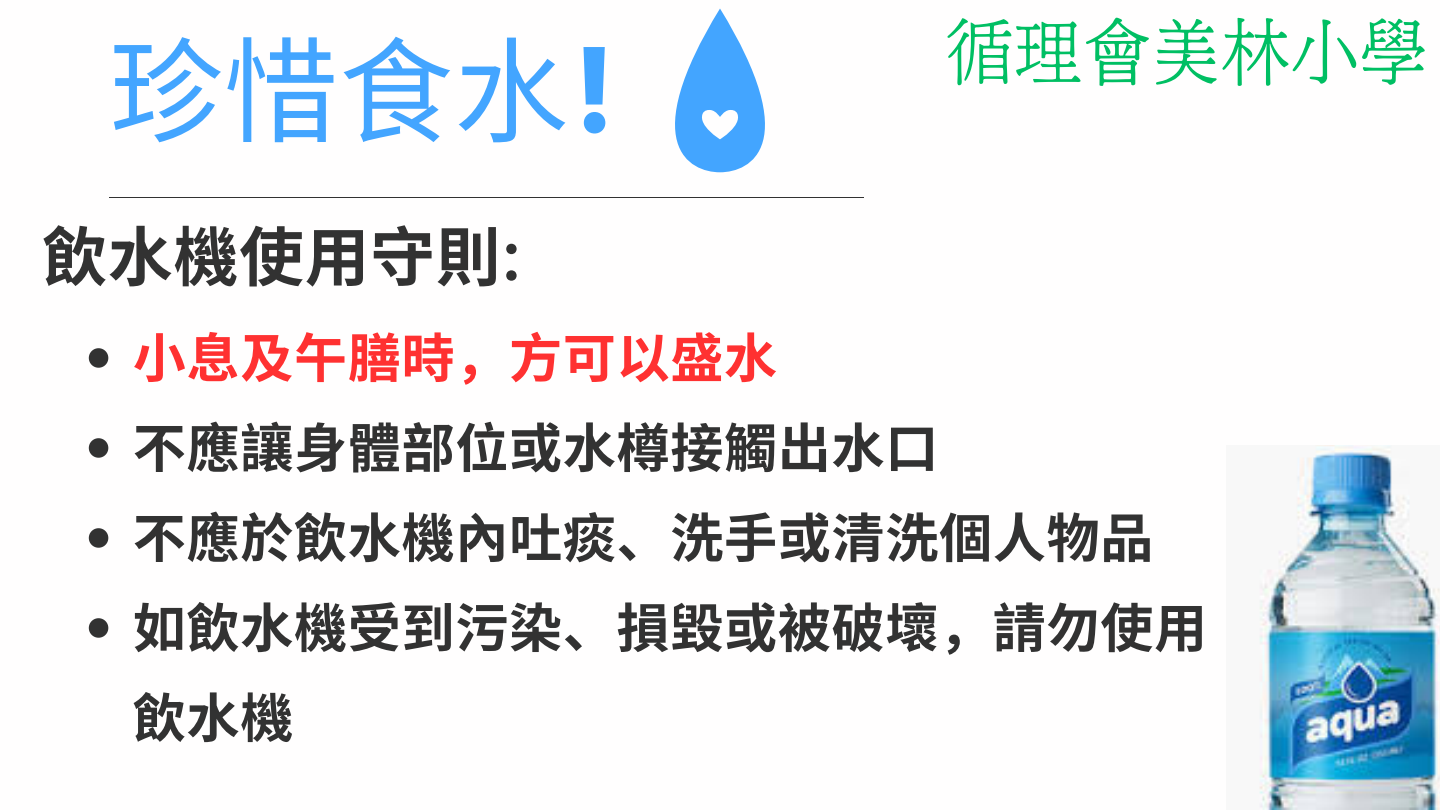
<style>
.page{position:relative;width:1440px;height:810px;background:#fff}
.page>*{position:absolute;margin:0;border:0;box-sizing:border-box;transform-origin:0 0}
.t1{font:115px "Noto Sans CJ Ksc";color:#43a5ff}
.t2{font:75px "cw Te X Ming";color:#00bf63}
.t3{font:700 64.9px "Noto Sans CJ Ksc";letter-spacing:.01em;color:#323232}
.t4{font:700 53.2px/90px "Noto Sans CJ Ksc";letter-spacing:.01em;color:#323232}
.t5{font:700 53.2px "Noto Sans CJ Ksc";letter-spacing:.01em;color:#ff3131}
.s1{font-family:"Poppins"}
.s2{font-family:"Poppins";font-weight:600}
</style>
<div class="page">
<svg style="left:675px;top:9px;width:90px;height:163px"></svg>
<hr style="left:109px;top:197px;width:754px;height:1px;background:#323232">
<svg style="left:89px;top:348px;width:19px;height:20px"></svg>
<svg style="left:89px;top:438px;width:19px;height:20px"></svg>
<svg style="left:89px;top:528px;width:19px;height:20px"></svg>
<svg style="left:89px;top:618px;width:19px;height:20px"></svg>
<img style="left:1259px;top:446px;width:181px;height:364px">
<p class="t1" style="left:109px;top:0;width:510px">珍惜食水<span class="s1">!</span></p>
<h2 class="t3" style="left:42px;top:205px;width:481px">飲水機使用守則<span class="s2">:</span></h2>
<p class="t2" style="left:945px;top:16px;width:484px">循理會美林小學</p>
<h1 class="t5" style="left:133px;top:316px;width:644px">小息及午膳時，方可以盛水</h1>
<p class="t4" style="left:133px;top:400px;width:796px">不應讓身體部位或水樽接觸出水口</p>
<h3 class="t4" style="left:133px;top:490px;width:1022px">不應於飲水機內吐痰、洗手或清洗個人物品</h3>
<p class="t4" style="left:133px;top:580px;width:1069px">如飲水機受到污染、損毀或被破壞，請勿使用飲水機</p>
</div>
